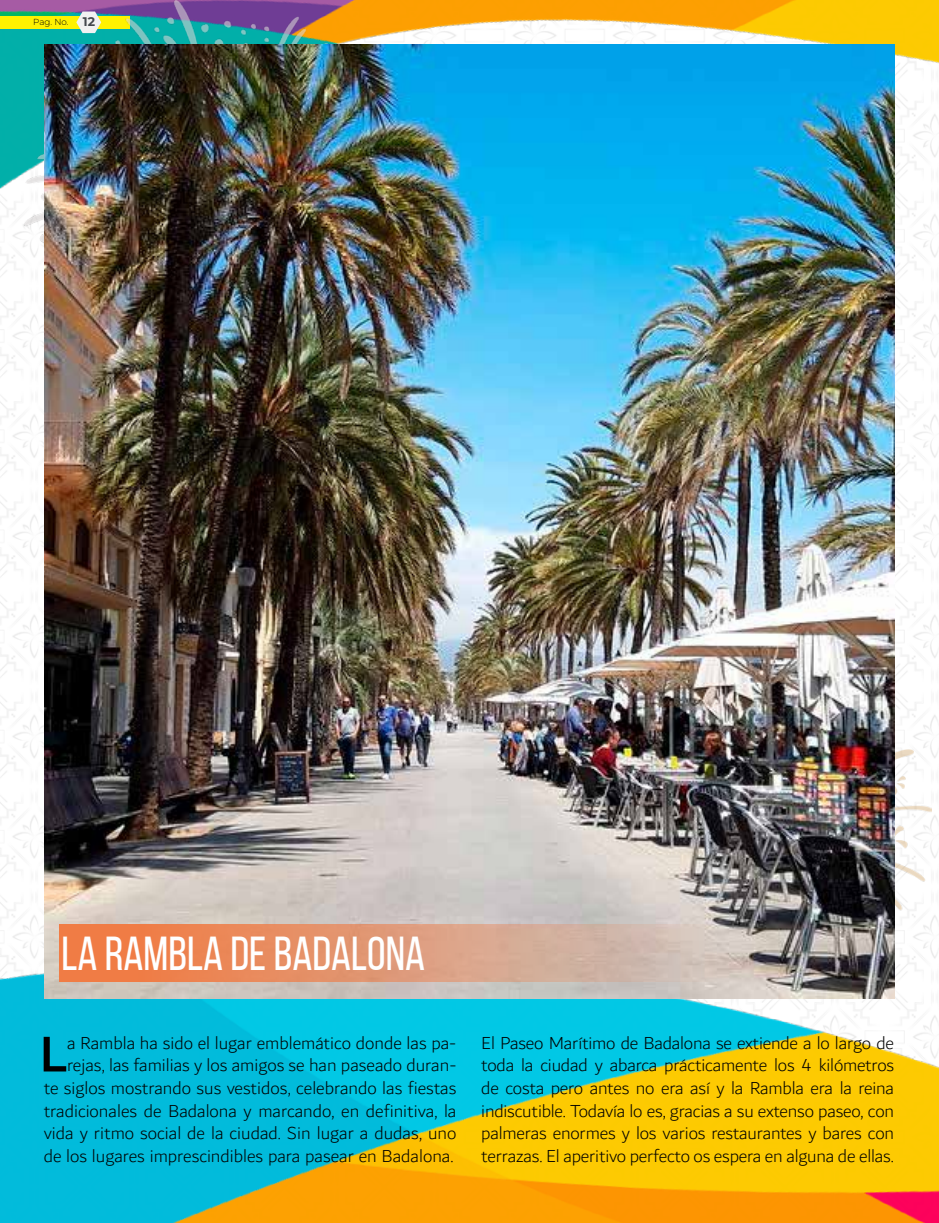
<style>
.page{position:relative;width:939px;height:1223px;background:#fff}
.page>*{position:absolute;margin:0;border:0;box-sizing:border-box;transform-origin:0 0}
.t1{font:500 53.5px "Dubai";color:#000}
.t2{font:47.5px "Bebas Neue";color:#fff}
.t3{font:300 18.75px/22.5px "Dubai";color:#000;text-align:right}
.t4{font:300 8.75px "Montserrat";color:#000}
.s1{font-weight:700;font-size:12.5px;color:#44484e}
</style>
<div class="page">
<img style="left:0;top:0;width:939px;height:221px">
<div style="left:0;top:16px;width:130px;height:12px;background:#fff200"></div>
<img style="left:0;top:711px;width:939px;height:511px">
<img style="left:25px;top:0;width:361px;height:348px">
<img style="left:895px;top:667px;width:37px;height:328px">
<img style="left:45px;top:45px;width:850px;height:953px">
<svg style="left:59px;top:924px;width:822px;height:57px;background:#d0997e"></svg>
<p class="t4" style="left:33px;top:16px;width:63px">Pag. No. <span class="s1">12</span></p>
<h2 class="t2" style="left:61px;top:927px;width:365px">LA RAMBLA DE BADALONA</h2>
<p class="t3" style="left:44px;top:1032px;width:414px">a Rambla ha sido el lugar emblemático donde las pa&shy;rejas, las familias y los amigos se han paseado duran-<br>te siglos mostrando sus vestidos, celebrando las fiestas tradicionales de Badalona y marcando, en definitiva, la vida y ritmo social de la ciudad. Sin lugar a dudas, uno de los lugares imprescindibles para pasear en Badalona.</p>
<p class="t3" style="left:481px;top:1032px;width:414px;text-align:justify">El Paseo Marítimo de Badalona se extiende a lo largo de toda la ciudad y abarca prácticamente los 4 kilómetros de costa pero antes no era así y la Rambla era la reina indiscutible. Todavía lo es, gracias a su extenso paseo, con palmeras enormes y los varios restaurantes y bares con terrazas. El aperitivo perfecto os espera en alguna de ellas.</p>
<h1 class="t1" style="left:40px;top:1021px;width:29px">L</h1>
</div>
